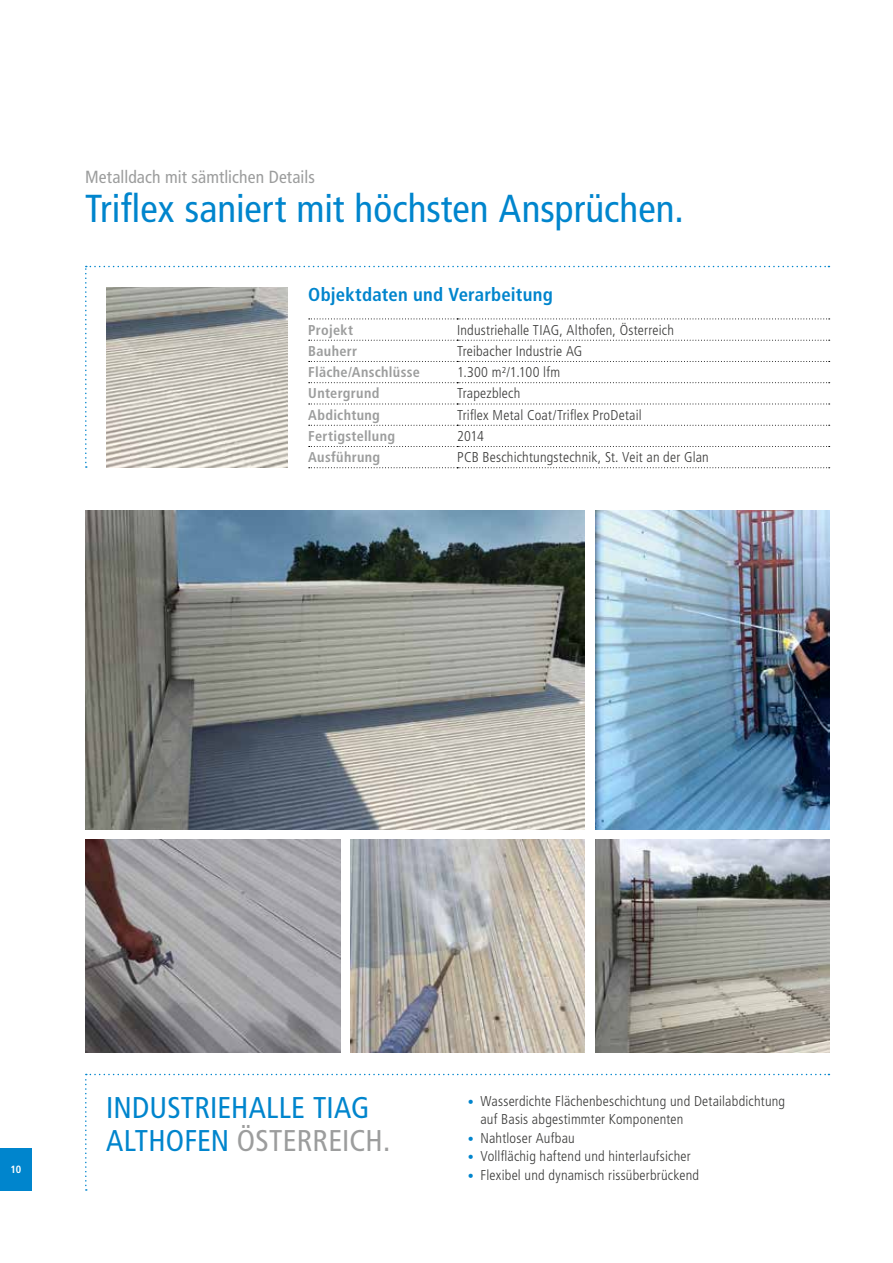
<style>
.page{position:relative;width:893px;height:1263px;background:#fff}
.page>*{position:absolute;margin:0;border:0;box-sizing:border-box;transform-origin:0 0}
.t1{font:condensed 39px "Frutiger LT Pro";color:#0085cd}
.t2{font:condensed 30px/33px "Frutiger LT Pro";letter-spacing:.005em;color:#0085cd}
.t3{font:700 condensed 18.75px "Frutiger LT Pro";letter-spacing:.01em;color:#0085cd}
.t4{font:condensed 17.55px "Frutiger LT Pro";letter-spacing:.005em;color:#9c9d9d}
.t5{font:300 condensed 14.25px/18.5px "Frutiger LT Pro";letter-spacing:.015em;color:#3b3b3a}
.t6{font:700 condensed 14.25px "Frutiger LT Pro";letter-spacing:.02em;color:#9c9d9d}
.t7{font:700 condensed 10.5px "Frutiger LT Pro";color:#fff}
.s1{color:#9c9d9d}
.s2{font-size:12px;color:#0085cd}
</style>
<div class="page">
<div style="left:0;top:1148px;width:32px;height:43px;background:#0085cd"></div>
<svg style="left:85px;top:1074px;width:744px;height:117px"></svg>
<svg style="left:85px;top:266px;width:745px;height:202px"></svg>
<img style="left:106px;top:287px;width:181px;height:181px">
<img style="left:85px;top:840px;width:255px;height:212px">
<img style="left:85px;top:510px;width:500px;height:319px">
<img style="left:595px;top:510px;width:234px;height:319px">
<img style="left:595px;top:840px;width:234px;height:212px">
<img style="left:351px;top:840px;width:234px;height:212px">
<p class="t4" style="left:85px;top:167px;width:231px">Metalldach mit sämtlichen Details</p>
<h1 class="t1" style="left:85px;top:186px;width:600px">Triflex saniert mit höchsten Ansprüchen.</h1>
<h3 class="t3" style="left:308px;top:283px;width:246px">Objektdaten und Verarbeitung</h3>
<p class="t6" style="left:308px;top:321px;width:46px">Projekt</p>
<p class="t5" style="left:457px;top:321px;width:218px">Industriehalle TIAG, Althofen, Österreich</p>
<p class="t6" style="left:308px;top:342px;width:50px">Bauherr</p>
<p class="t5" style="left:457px;top:342px;width:127px">Treibacher Industrie AG</p>
<p class="t6" style="left:308px;top:364px;width:113px">Fläche/Anschlüsse</p>
<p class="t5" style="left:457px;top:363px;width:104px">1.300 m²/1.100 lfm</p>
<p class="t6" style="left:308px;top:385px;width:73px">Untergrund</p>
<p class="t5" style="left:457px;top:384px;width:65px">Trapezblech</p>
<p class="t6" style="left:308px;top:406px;width:73px">Abdichtung</p>
<p class="t5" style="left:457px;top:406px;width:186px">Triflex Metal Coat/Triflex ProDetail</p>
<p class="t6" style="left:308px;top:427px;width:88px">Fertigstellung</p>
<p class="t5" style="left:457px;top:427px;width:28px">2014</p>
<p class="t6" style="left:308px;top:449px;width:73px">Ausführung</p>
<p class="t5" style="left:457px;top:448px;width:253px">PCB Beschichtungstechnik, St. Veit an der Glan</p>
<p class="t7" style="left:10px;top:1163px;width:12px">10</p>
<h2 class="t2" style="left:106px;top:1091px;width:286px">INDUSTRIEHALLE TIAG<br>ALTHOFEN <span class="s1">ÖSTERREICH.</span></h2>
<p class="t5" style="left:480px;top:1092px;width:306px;text-indent:-13px"><span class="s2">•</span> Wasserdichte Flächenbeschichtung und Detailabdichtung auf Basis abgestimmter Komponenten</p>
<p class="t5" style="left:468px;top:1129px;width:108px"><span class="s2">•</span> Nahtloser Aufbau</p>
<p class="t5" style="left:468px;top:1147px;width:224px"><span class="s2">•</span> Vollflächig haftend und hinterlaufsicher</p>
<p class="t5" style="left:468px;top:1166px;width:233px"><span class="s2">•</span> Flexibel und dynamisch rissüberbrückend</p>
</div>
